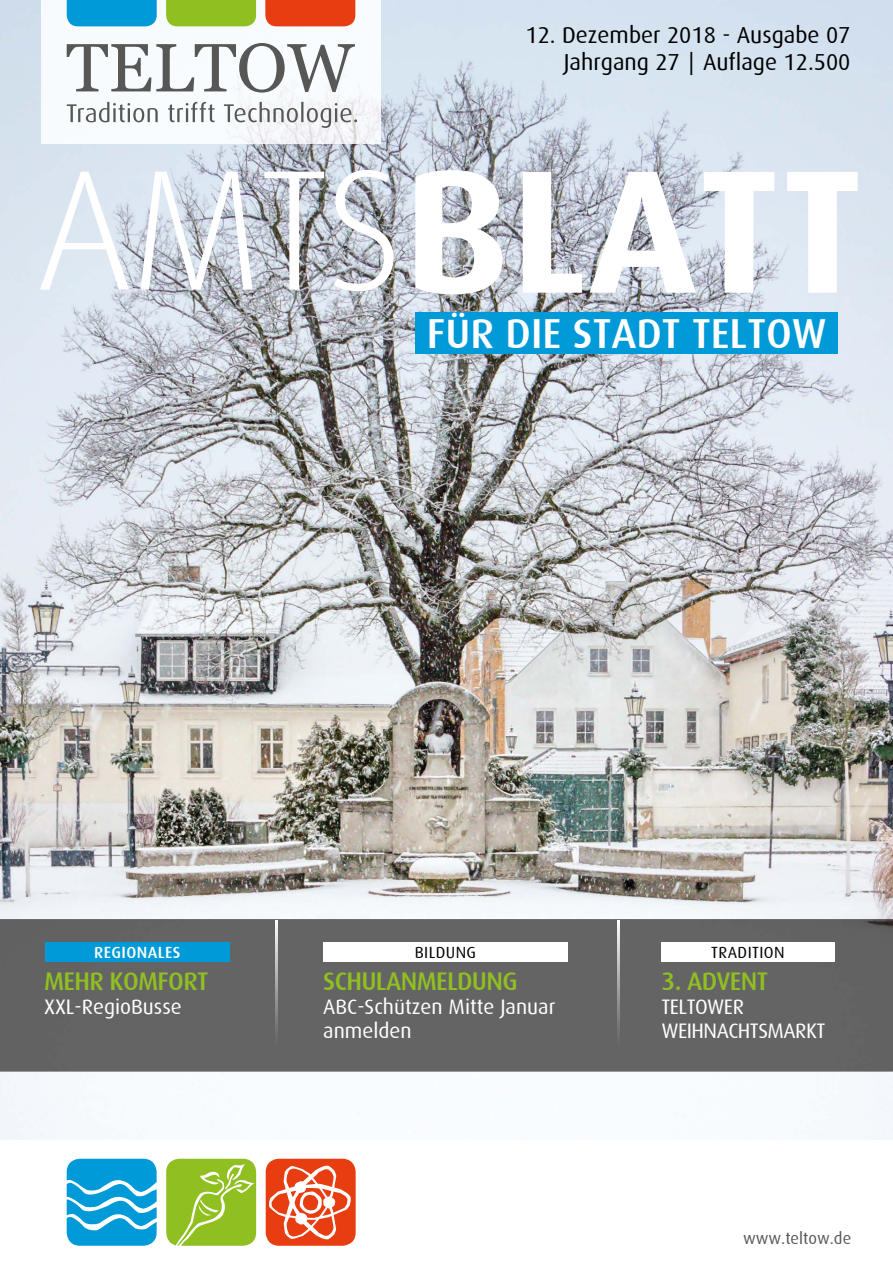
<style>
.page{position:relative;width:893px;height:1263px;background:#fff}
.page>*{position:absolute;margin:0;border:0;box-sizing:border-box;transform-origin:0 0}
.t1{font:700 175.5px "Dax";letter-spacing:.01em;color:#fff}
.t2{font:500 42px "Dax";color:#fff}
.t3{font:500 25.5px "Dax";letter-spacing:-.025em;color:#90bf21}
.t4{font:23.1px/27.8px "Dax";color:#000;text-align:right}
.t5{font:21px/24px "Dax";color:#fff}
.t6{font:21px/24px "Dax";letter-spacing:-.025em;color:#fff}
.t7{font:16.5px "Dax";color:#575756}
.t8{font:16.2px "Dax";letter-spacing:.025em;color:#000}
.t9{font:500 16.2px "Dax";letter-spacing:.025em;color:#fff}
.s1{font-weight:300;font-size:171.45px}
</style>
<div class="page">
<img style="left:0;top:0;width:893px;height:1140px">
<img style="left:42px;top:0;width:339px;height:144px">
<div style="left:415px;top:312px;width:423px;height:42px;background:#009ad8"></div>
<div style="left:0;top:919px;width:893px;height:152px;background:#646464"></div>
<div style="left:45px;top:942px;width:185px;height:20px;background:#009ad8"></div>
<div style="left:323px;top:942px;width:245px;height:20px;background:#fff"></div>
<div style="left:661px;top:942px;width:173px;height:20px;background:#fff"></div>
<img style="left:617px;top:921px;width:2px;height:144px">
<img style="left:276px;top:921px;width:1px;height:144px">
<svg style="left:67px;top:1159px;width:90px;height:87px;background:#2cabde"></svg>
<svg style="left:266px;top:1159px;width:90px;height:87px"></svg>
<svg style="left:166px;top:1159px;width:90px;height:87px;background:#9dc63b"></svg>
<svg style="left:67px;top:43px;width:288px;height:50px"></svg>
<svg style="left:67px;top:102px;width:290px;height:26px"></svg>
<div style="left:67px;top:0;width:90px;height:26px;background:#009ad8"></div>
<div style="left:166px;top:0;width:90px;height:26px;background:#90bf21"></div>
<div style="left:265px;top:0;width:90px;height:26px;background:#e73d11"></div>
<p class="t4" style="left:525px;top:21px;width:326px">12. Dezember 2018 - Ausgabe 07<br>Jahrgang 27 | Auflage 12.500</p>
<h1 class="t1" style="left:36px;top:133px;width:829px"><span class="s1">AMTS</span>BLATT</h1>
<h2 class="t2" style="left:427px;top:310px;width:401px">FÜR DIE STADT TELTOW</h2>
<p class="t9" style="left:94px;top:943px;width:88px">REGIONALES</p>
<p class="t3" style="left:44px;top:966px;width:166px">MEHR KOMFORT</p>
<p class="t5" style="left:44px;top:994px;width:139px">XXL-RegioBusse</p>
<p class="t8" style="left:415px;top:943px;width:63px">BILDUNG</p>
<p class="t3" style="left:323px;top:966px;width:196px">SCHULANMELDUNG</p>
<p class="t5" style="left:323px;top:994px;width:234px">ABC-Schützen Mitte Januar anmelden</p>
<p class="t8" style="left:711px;top:943px;width:75px">TRADITION</p>
<p class="t3" style="left:661px;top:966px;width:108px">3. ADVENT</p>
<p class="t6" style="left:661px;top:994px;width:166px">TELTOWER<br>WEIHNACHTSMARKT</p>
<p class="t7" style="left:743px;top:1229px;width:110px">www.teltow.de</p>
</div>
